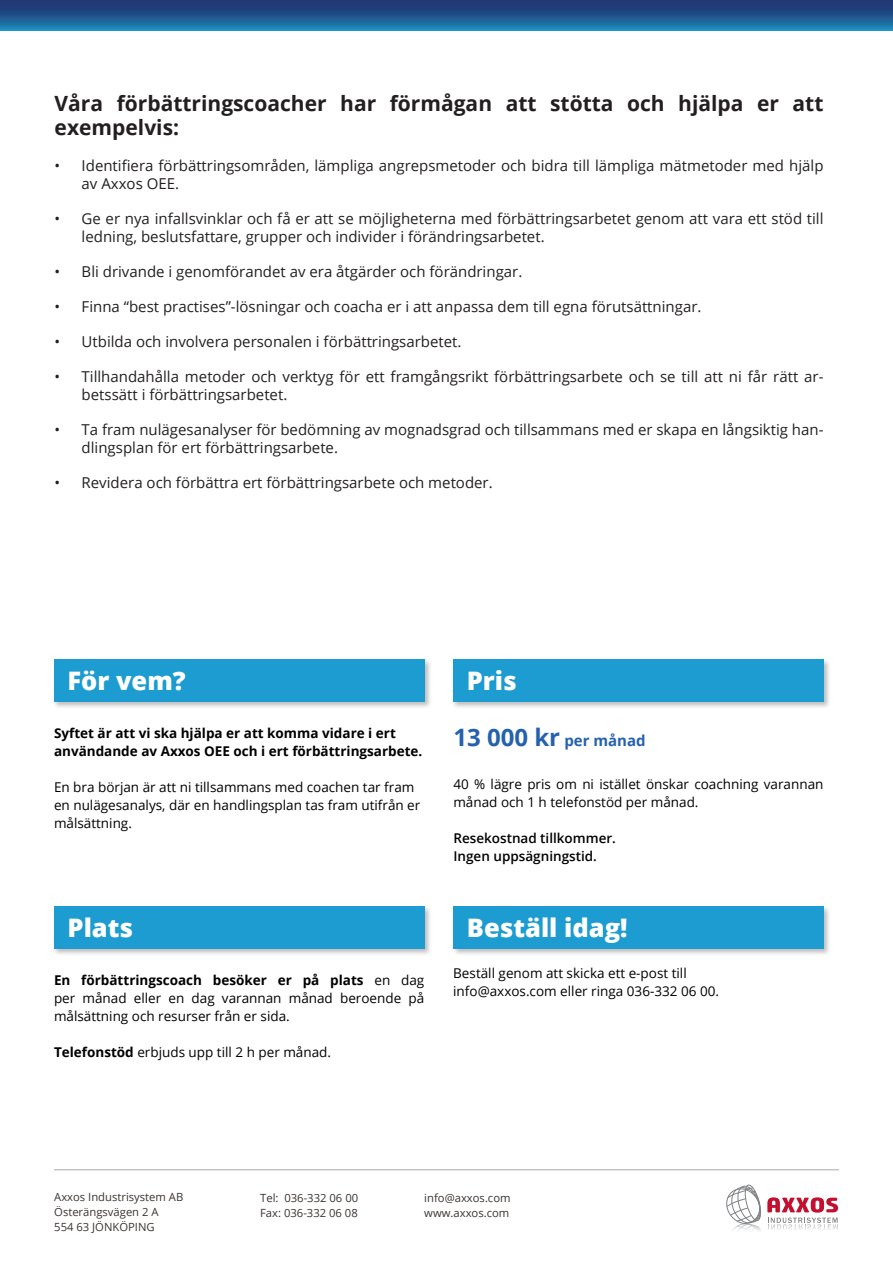
<style>
.page{position:relative;width:893px;height:1263px;background:#fff}
.page>*{position:absolute;margin:0;border:0;box-sizing:border-box;transform-origin:0 0}
.t1{font:800 25.5px "Open Sans";color:#fff}
.t2{font:700 21px/24px "Open Sans";color:#231f20}
.t3{font:15px/18px "Open Sans";color:#231f20}
.t4{font:700 15px "Open Sans";color:#2461ae}
.t5{font:13.5px/18px "Open Sans";color:#000}
.t6{font:700 13.5px/18px "Open Sans";color:#000}
.t7{font:600 13.5px "Open Sans";color:#000}
.t8{font:11.25px "Open Sans";color:#3b3532}
.s1{font-size:24px}
.s2{font-weight:700}
</style>
<div class="page">
<svg style="left:0;top:0;width:893px;height:31px;background:#1e5890"></svg>
<div style="left:52px;top:658px;width:380px;height:51px;background:#231f20;opacity:.3"></div>
<div style="left:54px;top:660px;width:370px;height:42px;background:#1c9cd0"></div>
<div style="left:452px;top:905px;width:379px;height:51px;background:#231f20;opacity:.3"></div>
<div style="left:453px;top:907px;width:370px;height:42px;background:#1c9cd0"></div>
<div style="left:52px;top:905px;width:380px;height:51px;background:#231f20;opacity:.3"></div>
<div style="left:54px;top:907px;width:370px;height:42px;background:#1c9cd0"></div>
<hr style="left:54px;top:1169px;width:785px;height:1px;background:#a8a9ad">
<div style="left:452px;top:658px;width:379px;height:51px;background:#231f20;opacity:.3"></div>
<div style="left:453px;top:660px;width:370px;height:42px;background:#1c9cd0"></div>
<svg style="left:726px;top:1184px;width:112px;height:47px"></svg>
<p class="t2" style="left:55px;top:91px;width:770px">Våra förbättringscoacher har förmågan att stötta och hjälpa er att exempelvis:</p>
<p class="t3" style="left:82px;top:156px;width:743px;text-indent:-27px">• Identifiera förbättringsområden, lämpliga angrepsmetoder och bidra till lämpliga mätmetoder med hjälp av Axxos OEE.</p>
<p class="t3" style="left:82px;top:209px;width:743px;text-indent:-27px">• Ge er nya infallsvinklar och få er att se möjligheterna med förbättringsarbetet genom att vara ett stöd till ledning, beslutsfattare, grupper och individer i förändringsarbetet.</p>
<p class="t3" style="left:55px;top:262px;width:469px">• Bli drivande i genomförandet av era åtgärder och förändringar.</p>
<p class="t3" style="left:55px;top:297px;width:648px">• Finna “best practises”-lösningar och coacha er i att anpassa dem till egna förutsättningar.</p>
<p class="t3" style="left:55px;top:332px;width:408px">• Utbilda och involvera personalen i förbättringsarbetet.</p>
<p class="t3" style="left:82px;top:367px;width:743px;text-indent:-27px">• Tillhandahålla metoder och verktyg för ett framgångsrikt förbättringsarbete och se till att ni får rätt ar&shy;betssätt i förbättringsarbetet.</p>
<p class="t3" style="left:82px;top:420px;width:743px;text-indent:-27px">• Ta fram nulägesanalyser för bedömning av mognadsgrad och tillsammans med er skapa en långsiktig han&shy;dlingsplan för ert förbättringsarbete.</p>
<p class="t3" style="left:55px;top:473px;width:440px">• Revidera och förbättra ert förbättringsarbete och metoder.</p>
<p class="t1" style="left:67px;top:661px;width:120px">För vem?</p>
<p class="t6" style="left:54px;top:724px;width:370px">Syftet är att vi ska hjälpa er att komma vidare i ert användande av Axxos OEE och i ert förbättringsarbete.</p>
<p class="t5" style="left:54px;top:778px;width:368px">En bra början är att ni tillsammans med coachen tar fram en nulägesanalys, där en handlingsplan tas fram utifrån er målsättning.</p>
<p class="t1" style="left:467px;top:661px;width:51px">Pris</p>
<p class="t4" style="left:453px;top:730px;width:194px"><span class="s1">13 000 kr</span> per månad</p>
<p class="t5" style="left:453px;top:775px;width:372px">40 % lägre pris om ni istället önskar coachning varannan månad och 1 h telefonstöd per månad.</p>
<p class="t7" style="left:453px;top:829px;width:164px">Resekostnad tillkommer.</p>
<p class="t7" style="left:453px;top:847px;width:145px">Ingen uppsägningstid.</p>
<p class="t1" style="left:68px;top:908px;width:67px">Plats</p>
<p class="t1" style="left:467px;top:908px;width:162px">Beställ idag!</p>
<p class="t5" style="left:54px;top:971px;width:372px;text-align:justify"><span class="s2">En förbättringscoach besöker er på plats</span> en dag per månad eller en dag varannan månad beroende på målsättning och resurser från er sida.</p>
<p class="t5" style="left:54px;top:1043px;width:279px"><span class="s2">Telefonstöd</span> erbjuds upp till 2 h per månad.</p>
<p class="t5" style="left:453px;top:964px;width:235px">Beställ genom att skicka ett e-post till</p>
<p class="t5" style="left:453px;top:982px;width:267px">info@axxos.com eller ringa 036-332 06 00.</p>
<p class="t8" style="left:54px;top:1189px;width:131px">Axxos Industrisystem AB</p>
<p class="t8" style="left:54px;top:1204px;width:106px">Österängsvägen 2 A</p>
<p class="t8" style="left:54px;top:1219px;width:102px">554 63 JÖNKÖPING</p>
<p class="t8" style="left:260px;top:1190px;width:100px">Tel: 036-332 06 00</p>
<p class="t8" style="left:260px;top:1205px;width:99px">Fax: 036-332 06 08</p>
<p class="t8" style="left:424px;top:1190px;width:88px">info@axxos.com</p>
<p class="t8" style="left:424px;top:1205px;width:87px">www.axxos.com</p>
</div>
